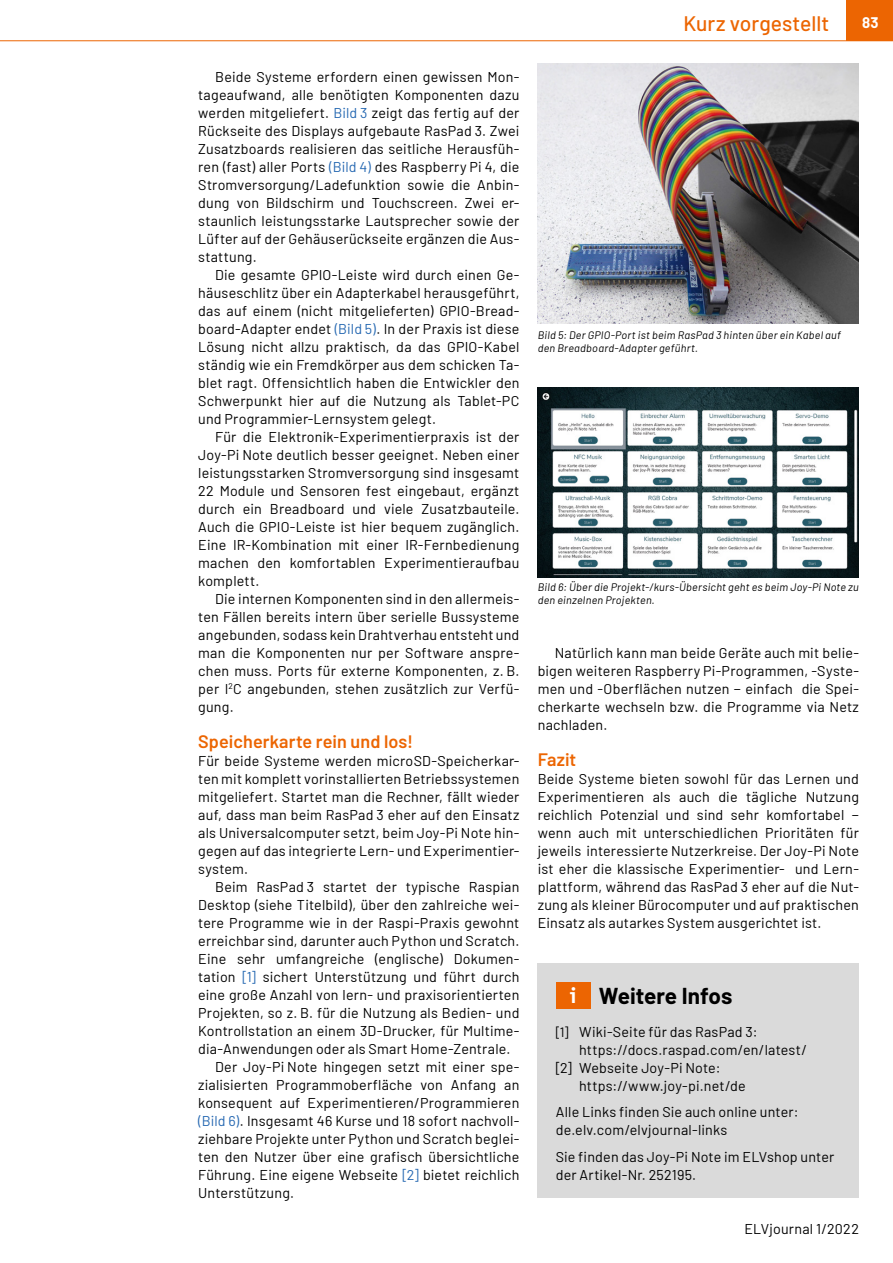
<style>
.page{position:relative;width:893px;height:1263px;background:#fff}
.page>*{position:absolute;margin:0;border:0;box-sizing:border-box;transform-origin:0 0}
.Weitere_Infos{font:700 22.5px "Barlow";color:#000}
.t1{font:22.05px "Officina Sans Bold ITC";color:#fff}
.t2{font:500 21px "Barlow";letter-spacing:.005em;color:#ec6502}
.ZZ{font:600 18px "Barlow";letter-spacing:.005em;color:#ec6502}
.t3{font:700 15px "Barlow";color:#fff}
.Fließtext_Neue_Zeile{font:14.25px/18px "Barlow";letter-spacing:.015em;color:#000;text-align:justify}
.Fließtext_Neuer_Absa{font:14.25px/18px "Barlow";letter-spacing:.015em;color:#000;text-align:justify}
.Text_Weitere_Infos{font:14.25px/18px "Barlow";letter-spacing:.015em;color:#000}
.Bildunterschrift{font:italic 10.8px/12.3px "Barlow";letter-spacing:.025em;color:#000}
.s1{color:#2769b2}
.s2{font-size:13.5px}
</style>
<div class="page">
<div style="left:846px;top:0;width:47px;height:40px;background:#ec6502"></div>
<hr style="left:0;top:40px;width:893px;height:1px;background:#ec6502">
<div style="left:538px;top:964px;width:321px;height:234px;background:#dadada"></div>
<div style="left:556px;top:982px;width:35px;height:26px;background:#ec6502"></div>
<img style="left:538px;top:387px;width:321px;height:190px">
<img style="left:538px;top:64px;width:321px;height:259px">
<p class="Fließtext_Neue_Zeile" style="left:198px;top:67px;width:323px;text-indent:17px">Beide Systeme erfordern einen gewissen Mon&shy;tageaufwand, alle benötigten Komponenten dazu werden mitgeliefert. <span class="s1">Bild 3</span> zeigt das fertig auf der Rückseite des Displays aufgebaute RasPad 3. Zwei Zusatzboards realisieren das seitliche Herausfüh&shy;ren (fast) aller Ports <span class="s1">(Bild 4)</span> des Raspberry Pi 4, die Stromversorgung/Ladefunktion sowie die Anbin&shy;dung von Bildschirm und Touchscreen. Zwei er&shy;staunlich leistungsstarke Lautsprecher sowie der Lüfter auf der Gehäuserückseite ergänzen die Aus&shy;stattung.</p>
<p class="Fließtext_Neue_Zeile" style="left:198px;top:265px;width:323px;text-indent:17px">Die gesamte GPIO-Leiste wird durch einen Ge&shy;häuseschlitz über ein Adapterkabel herausgeführt, das auf einem (nicht mitgelieferten) GPIO-Bread&shy;board-Adapter endet <span class="s1">(Bild 5)</span>. In der Praxis ist diese Lösung nicht allzu praktisch, da das GPIO-Kabel ständig wie ein Fremdkörper aus dem schicken Ta&shy;blet ragt. Offensichtlich haben die Entwickler den Schwerpunkt hier auf die Nutzung als Tablet-PC und Programmier-Lernsystem gelegt.</p>
<p class="Fließtext_Neue_Zeile" style="left:198px;top:427px;width:323px;text-indent:17px">Für die Elektronik-Experimentierpraxis ist der Joy-Pi Note deutlich besser geeignet. Neben einer leistungsstarken Stromversorgung sind insgesamt 22 Module und Sensoren fest eingebaut, ergänzt durch ein Breadboard und viele Zusatzbauteile.<br>Auch die GPIO-Leiste ist hier bequem zugänglich.<br>Eine IR-Kombination mit einer IR-Fernbedienung machen den komfortablen Experimentieraufbau komplett.</p>
<p class="Fließtext_Neue_Zeile" style="left:198px;top:589px;width:323px;text-indent:17px">Die internen Komponenten sind in den allermeis&shy;ten Fällen bereits intern über serielle Bussysteme angebunden, sodass kein Drahtverhau entsteht und man die Komponenten nur per Software anspre&shy;chen muss. Ports für externe Komponenten, z. B. per I<sup>2</sup>C angebunden, stehen zusätzlich zur Verfü&shy;gung.</p>
<p class="ZZ" style="left:198px;top:728px;width:216px">Speicherkarte rein und los!</p>
<p class="Fließtext_Neuer_Absa" style="left:198px;top:751px;width:323px">Für beide Systeme werden microSD-Speicherkar&shy;ten mit komplett vorinstallierten Betriebssystemen mitgeliefert. Startet man die Rechner, fällt wieder auf, dass man beim RasPad 3 eher auf den Einsatz als Universalcomputer setzt, beim Joy-Pi Note hin&shy;gegen auf das integrierte Lern- und Experimentier&shy;system.</p>
<p class="Fließtext_Neue_Zeile" style="left:198px;top:877px;width:323px;text-indent:17px">Beim RasPad 3 startet der typische Raspian Desktop (siehe Titelbild), über den zahlreiche wei&shy;tere Programme wie in der Raspi-Praxis gewohnt erreichbar sind, darunter auch Python und Scratch.<br>Eine sehr umfangreiche (englische) Dokumen&shy;tation <span class="s1">[1]</span> sichert Unterstützung und führt durch eine große Anzahl von lern- und praxisorientierten Projekten, so z. B. für die Nutzung als Bedien- und Kontrollstation an einem 3D-Drucker, für Multime&shy;dia-Anwendungen oder als Smart Home-Zentrale.</p>
<p class="Fließtext_Neue_Zeile" style="left:198px;top:1057px;width:323px;text-indent:17px">Der Joy-Pi Note hingegen setzt mit einer spe&shy;zialisierten Programmoberfläche von Anfang an konsequent auf Experimentieren/Programmieren <span class="s1">(Bild 6)</span>. Insgesamt 46 Kurse und 18 sofort nachvoll&shy;ziehbare Projekte unter Python und Scratch beglei&shy;ten den Nutzer über eine grafisch übersichtliche Führung. Eine eigene Webseite <span class="s1">[2]</span> bietet reichlich Unterstützung.</p>
<h3 class="t2" style="left:683px;top:8px;width:147px">Kurz vorgestellt</h3>
<p class="t3" style="left:862px;top:11px;width:18px">83</p>
<p class="Bildunterschrift" style="left:538px;top:329px;width:305px">Bild 5: Der GPIO-Port ist beim RasPad 3 hinten über ein Kabel auf den Breadboard-Adapter geführt.</p>
<p class="Bildunterschrift" style="left:538px;top:581px;width:323px">Bild 6: Über die Projekt-/kurs-Übersicht geht es beim Joy-Pi Note zu den einzelnen Projekten.</p>
<p class="Fließtext_Neue_Zeile" style="left:538px;top:643px;width:323px;text-indent:17px">Natürlich kann man beide Geräte auch mit belie&shy;bigen weiteren Raspberry Pi-Programmen, -Syste&shy;men und -Oberflächen nutzen − einfach die Spei&shy;cherkarte wechseln bzw. die Programme via Netz nachladen.</p>
<p class="ZZ" style="left:538px;top:746px;width:40px">Fazit</p>
<p class="Fließtext_Neuer_Absa" style="left:538px;top:769px;width:323px">Beide Systeme bieten sowohl für das Lernen und Experimentieren als auch die tägliche Nutzung reichlich Potenzial und sind sehr komfortabel − wenn auch mit unterschiedlichen Prioritäten für jeweils interessierte Nutzerkreise. Der Joy-Pi Note ist eher die klassische Experimentier- und Lern&shy;plattform, während das RasPad 3 eher auf die Nut&shy;zung als kleiner Bürocomputer und auf praktischen Einsatz als autarkes System ausgerichtet ist.</p>
<p class="t1" style="left:570px;top:980px;width:8px">i</p>
<p class="Weitere_Infos" style="left:599px;top:979px;width:135px">Weitere Infos</p>
<p class="Text_Weitere_Infos" style="left:556px;top:1022px;width:203px"><span class="s2">[1]</span> Wiki-Seite für das RasPad 3:</p>
<p class="Fließtext_Neuer_Absa" style="left:579px;top:1040px;width:230px">https://docs.raspad.com/en/latest/</p>
<p class="Fließtext_Neuer_Absa" style="left:556px;top:1058px;width:166px">[2] Webseite Joy-Pi Note:</p>
<p class="Text_Weitere_Infos" style="left:579px;top:1076px;width:168px">https://www.joy-pi.net/de</p>
<p class="Fließtext_Neuer_Absa" style="left:556px;top:1102px;width:244px">Alle Links finden Sie auch online unter:</p>
<p class="Fließtext_Neuer_Absa" style="left:556px;top:1120px;width:173px">de.elv.com/elvjournal-links</p>
<p class="Text_Weitere_Infos" style="left:556px;top:1147px;width:280px">Sie finden das Joy-Pi Note im ELVshop unter der Artikel-Nr. 252195.</p>
<p class="Fließtext_Neue_Zeile" style="left:744px;top:1219px;width:116px">ELVjournal 1/2022</p>
</div>
